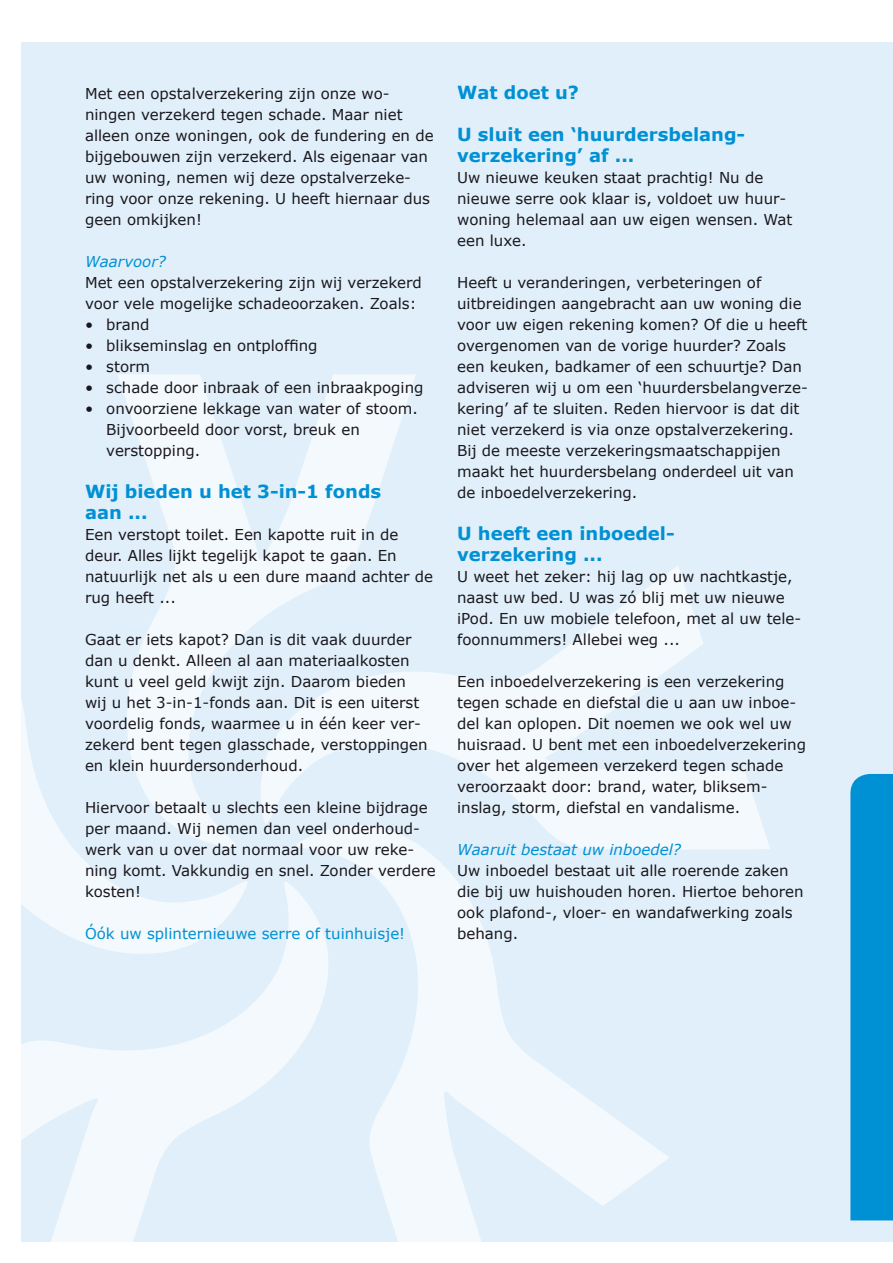
<style>
.page{position:relative;width:893px;height:1263px;background:#fff}
.page>*{position:absolute;margin:0;border:0;box-sizing:border-box;transform-origin:0 0}
.t1{font:700 18px/21px "Verdana";color:#0090d4}
.t2{font:15px/21px "Verdana";color:#1a171c}
.t3{font:15px "Verdana";color:#0090d4}
.t4{font:italic 15px "Verdana";color:#0090d4}
</style>
<div class="page">
<div style="left:21px;top:43px;width:872px;height:1199px;background:#e0eff9"></div>
<svg style="left:118px;top:374px;width:298px;height:252px;fill:#f3f9fd"></svg>
<svg style="left:259px;top:565px;width:511px;height:285px"></svg>
<svg style="left:290px;top:825px;width:380px;height:417px"></svg>
<svg style="left:21px;top:876px;width:308px;height:366px"></svg>
<svg style="left:21px;top:564px;width:231px;height:391px"></svg>
<div style="left:850px;top:774px;width:43px;height:446px;background:#0090d4"></div>
<p class="t2" style="left:85px;top:83px;width:350px">Met een opstalverzekering zijn onze wo&shy;ningen verzekerd tegen schade. Maar niet alleen onze woningen, ook de fundering en de bijgebouwen zijn verzekerd. Als eigenaar van uw woning, nemen wij deze opstalverzeke&shy;ring voor onze rekening. U heeft hiernaar dus geen omkijken!</p>
<p class="t4" style="left:85px;top:251px;width:82px">Waarvoor?</p>
<p class="t2" style="left:85px;top:272px;width:338px">Met een opstalverzekering zijn wij verzekerd voor vele mogelijke schadeoorzaken. Zoals:</p>
<p class="t2" style="left:85px;top:314px;width:66px">• brand</p>
<p class="t2" style="left:85px;top:335px;width:234px">• blikseminslag en ontploffing</p>
<p class="t2" style="left:85px;top:356px;width:67px">• storm</p>
<p class="t2" style="left:85px;top:377px;width:340px">• schade door inbraak of een inbraakpoging</p>
<p class="t2" style="left:106px;top:398px;width:313px;text-indent:-21px">• onvoorziene lekkage van water of stoom.<br>Bijvoorbeeld door vorst, breuk en verstopping.</p>
<p class="t1" style="left:85px;top:481px;width:298px">Wij bieden u het 3-in-1 fonds aan ...</p>
<p class="t2" style="left:85px;top:524px;width:349px">Een verstopt toilet. Een kapotte ruit in de deur. Alles lijkt tegelijk kapot te gaan. En natuurlijk net als u een dure maand achter de rug heeft ...</p>
<p class="t2" style="left:85px;top:629px;width:344px">Gaat er iets kapot? Dan is dit vaak duurder dan u denkt. Alleen al aan materiaalkosten kunt u veel geld kwijt zijn. Daarom bieden wij u het 3-in-1-fonds aan. Dit is een uiterst voordelig fonds, waarmee u in één keer ver&shy;zekerd bent tegen glasschade, verstoppingen en klein huurdersonderhoud.</p>
<p class="t2" style="left:85px;top:797px;width:352px">Hiervoor betaalt u slechts een kleine bijdrage per maand. Wij nemen dan veel onderhoud&shy;werk van u over dat normaal voor uw reke&shy;ning komt. Vakkundig en snel. Zonder verdere kosten!</p>
<p class="t3" style="left:85px;top:923px;width:322px">Óók uw splinternieuwe serre of tuinhuisje!</p>
<p class="t1" style="left:457px;top:82px;width:123px">Wat doet u?</p>
<p class="t1" style="left:457px;top:124px;width:290px">U sluit een ‘huurdersbelang&shy;verzekering’ af ...</p>
<p class="t2" style="left:457px;top:167px;width:337px">Uw nieuwe keuken staat prachtig! Nu de nieuwe serre ook klaar is, voldoet uw huur&shy;woning helemaal aan uw eigen wensen. Wat een luxe.</p>
<p class="t2" style="left:457px;top:272px;width:352px">Heeft u veranderingen, verbeteringen of uitbreidingen aangebracht aan uw woning die voor uw eigen rekening komen? Of die u heeft overgenomen van de vorige huurder? Zoals een keuken, badkamer of een schuurtje? Dan adviseren wij u om een ‘huurdersbelangverze&shy;kering’ af te sluiten. Reden hiervoor is dat dit niet verzekerd is via onze opstalverzekering.<br>Bij de meeste verzekeringsmaatschappijen maakt het huurdersbelang onderdeel uit van de inboedelverzekering.</p>
<p class="t1" style="left:457px;top:523px;width:219px">U heeft een inboedel&shy;verzekering ...</p>
<p class="t2" style="left:457px;top:566px;width:346px">U weet het zeker: hij lag op uw nachtkastje, naast uw bed. U was zó blij met uw nieuwe iPod. En uw mobiele telefoon, met al uw tele&shy;foonnummers! Allebei weg ...</p>
<p class="t2" style="left:457px;top:671px;width:350px">Een inboedelverzekering is een verzekering tegen schade en diefstal die u aan uw inboe&shy;del kan oplopen. Dit noemen we ook wel uw huisraad. U bent met een inboedelverzekering over het algemeen verzekerd tegen schade veroorzaakt door: brand, water, bliksem&shy;inslag, storm, diefstal en vandalisme.</p>
<p class="t4" style="left:457px;top:839px;width:225px">Waaruit bestaat uw inboedel?</p>
<p class="t2" style="left:457px;top:860px;width:348px">Uw inboedel bestaat uit alle roerende zaken die bij uw huishouden horen. Hiertoe behoren ook plafond-, vloer- en wandafwerking zoals behang.</p>
</div>
